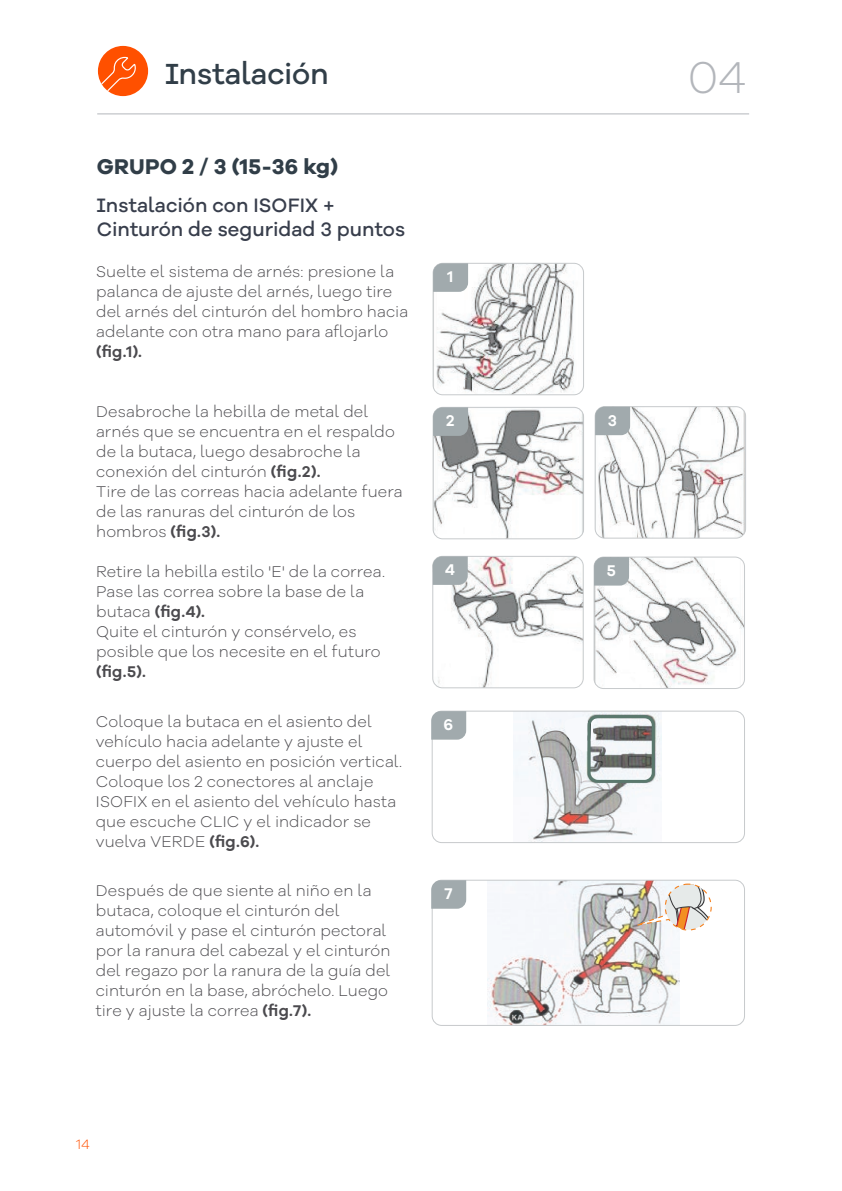
<style>
.page{position:relative;width:842px;height:1191px;background:#fff}
.page>*{position:absolute;margin:0;border:0;box-sizing:border-box;transform-origin:0 0}
.t1{font:300 46px "Galano Grotesque Alt";color:#b3b6bb}
.t2{font:500 30px "Galano Grotesque Alt";color:#313e48}
.t3{font:700 22px "Galano Grotesque";letter-spacing:.01em;color:#313e48}
.t4{font:500 20px/24px "Galano Grotesque Alt";color:#383e4c}
.t5{font:300 16px/20px "Galano Grotesque Alt";letter-spacing:.01em;color:#4b4a4e}
.t6{font:600 16px "Galano Grotesque Alt";color:#4b4a4e}
.t7{font:600 16px "Galano Grotesque Alt";color:#fff}
.t8{font:300 14px "Galano Grotesque Alt";color:#ff5000}
.s1{font-weight:600}
</style>
<div class="page">
<img style="left:433px;top:263px;width:149px;height:132px">
<div style="left:433px;top:263px;width:151px;height:132px;border:1px solid #c7cacc;border-radius:10px"></div>
<svg style="left:433px;top:263px;width:35px;height:29px"></svg>
<img style="left:433px;top:407px;width:149px;height:132px">
<div style="left:433px;top:407px;width:151px;height:132px;border:1px solid #c7cacc;border-radius:10px"></div>
<svg style="left:433px;top:407px;width:35px;height:29px"></svg>
<img style="left:595px;top:408px;width:151px;height:130px">
<div style="left:595px;top:406px;width:151px;height:132px;border:1px solid #c7cacc;border-radius:10px"></div>
<svg style="left:595px;top:407px;width:35px;height:28px"></svg>
<img style="left:594px;top:558px;width:149px;height:129px">
<div style="left:594px;top:556px;width:151px;height:133px;border:1px solid #c7cacc;border-radius:10px"></div>
<svg style="left:594px;top:557px;width:35px;height:28px"></svg>
<img style="left:434px;top:556px;width:148px;height:132px">
<div style="left:432px;top:556px;width:152px;height:132px;border:1px solid #c7cacc;border-radius:10px"></div>
<svg style="left:433px;top:556px;width:35px;height:29px"></svg>
<hr style="left:97px;top:114px;width:652px;height:1px;background:#b3b6bb">
<img style="left:514px;top:712px;width:147px;height:129px">
<svg style="left:565px;top:716px;width:32px;height:36px"></svg>
<div style="left:587px;top:715px;width:68px;height:68px;border:3px solid #5a786d;border-radius:9px"></div>
<div style="left:432px;top:710px;width:313px;height:133px;border:1px solid #c7cacc;border-radius:10px"></div>
<svg style="left:431px;top:711px;width:35px;height:28px"></svg>
<img style="left:488px;top:881px;width:192px;height:143px">
<div style="left:432px;top:879px;width:313px;height:147px;border:1px solid #c7cacc;border-radius:10px"></div>
<svg style="left:431px;top:880px;width:35px;height:28px"></svg>
<div style="left:98px;top:46px;width:50px;height:50px;background:#ff5000;border-radius:50%"></div>
<svg style="left:98px;top:56px;width:39px;height:40px"></svg>
<img style="left:622px;top:883px;width:90px;height:48px">
<h2 class="t2" style="left:166px;top:55px;width:165px">Instalación</h2>
<h3 class="t3" style="left:97px;top:152px;width:243px">GRUPO 2 / 3 (15-36 kg)</h3>
<p class="t4" style="left:97px;top:193px;width:310px">Instalación con ISOFIX +<br>Cinturón de seguridad 3 puntos</p>
<p class="t5" style="left:96px;top:261px;width:313px">Suelte el sistema de arnés: presione la palanca de ajuste del arnés, luego tire del arnés del cinturón del hombro hacia adelante con otra mano para aflojarlo</p>
<p class="t6" style="left:96px;top:341px;width:47px">(fig.1).</p>
<p class="t5" style="left:96px;top:401px;width:308px">Desabroche la hebilla de metal del arnés que se encuentra en el respaldo de la butaca, luego desabroche la conexión del cinturón <span class="s1">(fig.2).<br></span>Tire de las correas hacia adelante fuera de las ranuras del cinturón de los hombros <span class="s1">(fig.3).</span></p>
<p class="t5" style="left:96px;top:561px;width:290px">Retire la hebilla estilo 'E' de la correa.<br>Pase las correa sobre la base de la butaca <span class="s1">(fig.4).<br></span>Quite el cinturón y consérvelo, es posible que los necesite en el futuro</p>
<p class="t6" style="left:96px;top:661px;width:51px">(fig.5).</p>
<p class="t7" style="left:447px;top:266px;width:7px">1</p>
<p class="t7" style="left:446px;top:410px;width:10px">2</p>
<p class="t7" style="left:608px;top:410px;width:11px">3</p>
<p class="t7" style="left:445px;top:559px;width:11px">4</p>
<p class="t7" style="left:607px;top:560px;width:11px">5</p>
<p class="t5" style="left:96px;top:711px;width:308px">Coloque la butaca en el asiento del vehículo hacia adelante y ajuste el cuerpo del asiento en posición vertical.<br>Coloque los 2 conectores al anclaje ISOFIX en el asiento del vehículo hasta que escuche CLIC y el indicador se vuelva VERDE <span class="s1">(fig.6).</span></p>
<p class="t7" style="left:444px;top:714px;width:11px">6</p>
<p class="t7" style="left:444px;top:883px;width:10px">7</p>
<p class="t5" style="left:96px;top:880px;width:296px">Después de que siente al niño en la butaca, coloque el cinturón del automóvil y pase el cinturón pectoral por la ranura del cabezal y el cinturón del regazo por la ranura de la guía del cinturón en la base, abróchelo. Luego tire y ajuste la correa <span class="s1">(fig.7).</span></p>
<p class="t8" style="left:76px;top:1135px;width:15px">14</p>
<h1 class="t1" style="left:688px;top:48px;width:60px">04</h1>
</div>
